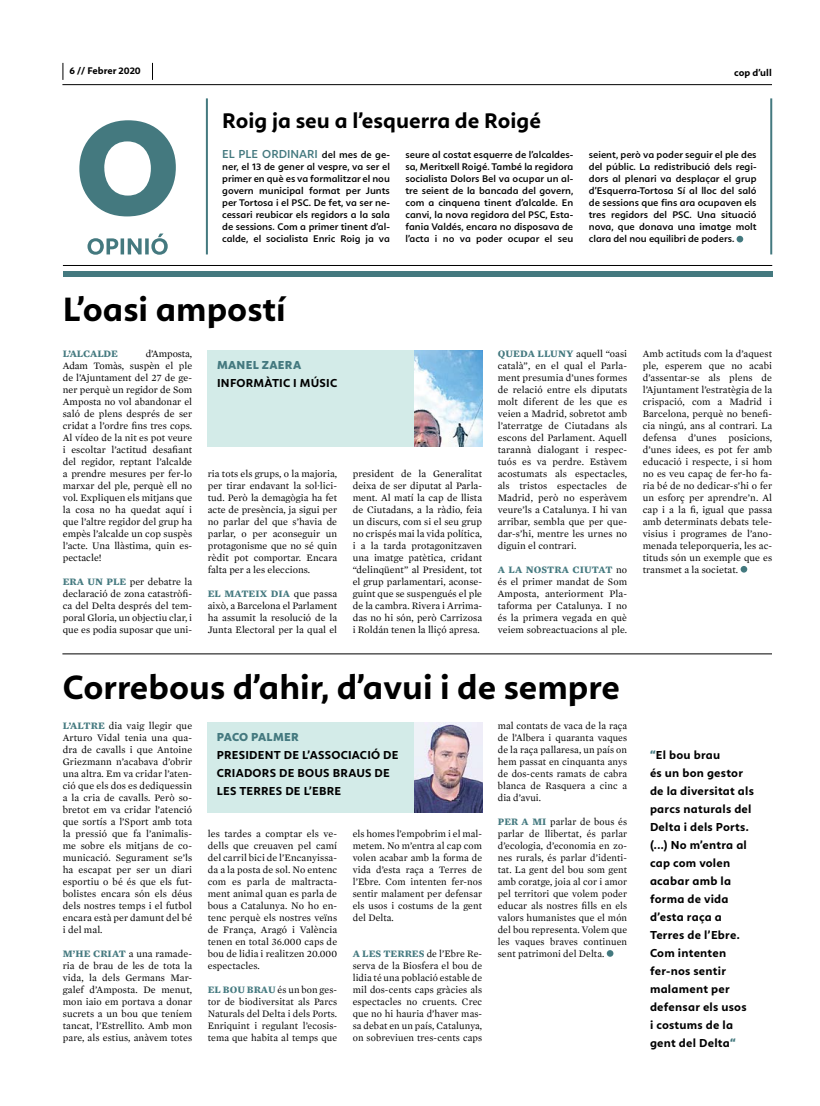
<style>
.page{position:relative;width:820px;height:1106px;background:#fff}
.page>*{position:absolute;margin:0;border:0;box-sizing:border-box;transform-origin:0 0}
.t1{font:700 35px "Calima";color:#000}
.t2{font:700 22px "Calima";color:#000}
.t3{font:700 12px/18px "Calima";letter-spacing:.02em;color:#000}
.t4{font:600 12px "Calima";color:#44797f}
.t5{font:800 12px "Calima";letter-spacing:.02em;color:#44797f}
.t6{font:10px/12px "Mercury Text G1";letter-spacing:.01em;color:#000;text-align:justify}
.t7{font:600 10px/12px "Calima";color:#000;text-align:justify}
.t8{font:700 10px "Calima";color:#000}
.t9{font:700 10px "Mercury Text G1";letter-spacing:-.01em;color:#44797f}
.s1{font-size:10px;color:#000}
.s2{font-weight:700;color:#44797f}
.s3{font-weight:800;color:#44797f}
</style>
<div class="page">
<hr style="left:62px;top:84px;width:709px;height:1px;background:#000">
<svg style="left:62px;top:63px;width:1px;height:17px"></svg>
<svg style="left:152px;top:63px;width:1px;height:17px"></svg>
<svg style="left:79px;top:120px;width:97px;height:96px"></svg>
<div style="left:736px;top:236px;width:7px;height:6px;background:#44797f;border-radius:50%"></div>
<svg style="left:87px;top:233px;width:81px;height:22px"></svg>
<div style="left:740px;top:566px;width:7px;height:6px;background:#44797f;border-radius:50%"></div>
<div style="left:208px;top:350px;width:274px;height:96px;background:#d3ebe8"></div>
<img style="left:415px;top:350px;width:67px;height:96px">
<div style="left:63px;top:271px;width:709px;height:6px;background:#44797f"></div>
<hr style="left:63px;top:265px;width:709px;height:1px;background:#000">
<hr style="left:206px;top:98px;width:2px;height:156px;background:#44797f">
<hr style="left:770px;top:98px;width:2px;height:156px;background:#44797f">
<hr style="left:62px;top:653px;width:709px;height:1px;background:#000">
<div style="left:606px;top:950px;width:7px;height:6px;background:#44797f;border-radius:50%"></div>
<div style="left:207px;top:722px;width:274px;height:90px;background:#d3ebe8"></div>
<img style="left:415px;top:722px;width:67px;height:90px">
<p class="t8" style="left:69px;top:65px;width:73px">6 // Febrer 2020</p>
<p class="t8" style="left:734px;top:67px;width:39px">cop d’ull</p>
<h2 class="t2" style="left:222px;top:109px;width:320px">Roig ja seu a l’esquerra de Roigé</h2>
<p class="t4" style="left:222px;top:148px;width:169px">EL PLE ORDINARI <span class="s1">del mes de ge-</span></p>
<p class="t7" style="left:222px;top:161px;width:169px">ner, el 13 de gener al vespre, va ser el primer en què es va formalitzar el nou govern municipal format per Junts per Tortosa i el PSC. De fet, va ser ne&shy;cessari reubicar els regidors a la sala de sessions. Com a primer tinent d’al&shy;calde, el socialista Enric Roig ja va</p>
<p class="t7" style="left:405px;top:149px;width:169px">seure al costat esquerre de l’alcaldes&shy;sa, Meritxell Roigé. També la regidora socialista Dolors Bel va ocupar un al&shy;tre seient de la bancada del govern, com a cinquena tinent d’alcalde. En canvi, la nova regidora del PSC, Esta&shy;fania Valdés, encara no disposava de l’acta i no va poder ocupar el seu</p>
<p class="t7" style="left:588px;top:149px;width:169px">seient, però va poder seguir el ple des del públic. La redistribució dels regi&shy;dors al plenari va desplaçar el grup d’Esquerra-Tortosa Sí al lloc del saló de sessions que fins ara ocupaven els tres regidors del PSC. Una situació nova, que donava una imatge molt clara del nou equilibri de poders.</p>
<h1 class="t1" style="left:63px;top:289px;width:224px">L’oasi ampostí</h1>
<p class="t9" style="left:63px;top:347px;width:57px">L’ALCALDE</p>
<p class="t6" style="left:63px;top:347px;width:131px;text-indent:83px">d’Amposta, Adam Tomàs, suspèn el ple de l’Ajuntament del 27 de ge&shy;ner perquè un regidor de Som Amposta no vol abandonar el saló de plens després de ser cridat a l’ordre fins tres cops.<br>Al vídeo de la nit es pot veure i escoltar l’actitud desafiant del regidor, reptant l’alcalde a prendre mesures per fer-lo marxar del ple, perquè ell no vol. Expliquen els mitjans que la cosa no ha quedat aquí i que l’altre regidor del grup ha empès l’alcalde un cop suspès l’acte. Una llàstima, quin es&shy;pectacle!</p>
<p class="t6" style="left:63px;top:575px;width:131px"><span class="s2">ERA UN PLE</span> per debatre la declaració de zona catastròfi&shy;ca del Delta després del tem&shy;poral Gloria, un objectiu clar, i que es podia suposar que uni-</p>
<p class="t5" style="left:217px;top:358px;width:85px">MANEL ZAERA</p>
<p class="t3" style="left:217px;top:373px;width:121px">INFORMÀTIC I MÚSIC</p>
<p class="t6" style="left:208px;top:467px;width:131px">ria tots els grups, o la majoria, per tirar endavant la sol·lici&shy;tud. Però la demagògia ha fet acte de presència, ja sigui per no parlar del que s’havia de parlar, o per aconseguir un protagonisme que no sé quin rèdit pot comportar. Encara falta per a les eleccions.</p>
<p class="t6" style="left:208px;top:587px;width:131px"><span class="s2">EL MATEIX DIA</span> que passa això, a Barcelona el Parlament ha assumit la resolució de la Junta Electoral per la qual el</p>
<p class="t6" style="left:352px;top:467px;width:131px">president de la Generalitat deixa de ser diputat al Parla&shy;ment. Al matí la cap de llista de Ciutadans, a la ràdio, feia un discurs, com si el seu grup no crispés mai la vida política, i a la tarda protagonitzaven una imatge patètica, cridant “delinqüent” al President, tot el grup parlamentari, aconse&shy;guint que se suspengués el ple de la cambra. Rivera i Arrima&shy;das no hi són, però Carrizosa i Roldán tenen la lliçó apresa.</p>
<p class="t6" style="left:497px;top:347px;width:131px"><span class="s2">QUEDA LLUNY</span> aquell “oasi català”, en el qual el Parla&shy;ment presumia d’unes formes de relació entre els diputats molt diferent de les que es veien a Madrid, sobretot amb l’aterratge de Ciutadans als escons del Parlament. Aquell tarannà dialogant i respec&shy;tuós es va perdre. Estàvem acostumats als espectacles, als tristos espectacles de Madrid, però no esperàvem veure’ls a Catalunya. I hi van arribar, sembla que per que&shy;dar-s’hi, mentre les urnes no diguin el contrari.</p>
<p class="t6" style="left:497px;top:563px;width:131px"><span class="s2">A LA NOSTRA CIUTAT</span> no és el primer mandat de Som Amposta, anteriorment Pla&shy;taforma per Catalunya. I no és la primera vegada en què veiem sobreactuacions al ple.</p>
<p class="t6" style="left:642px;top:347px;width:131px">Amb actituds com la d’aquest ple, esperem que no acabi d’assentar-se als plens de l’Ajuntament l’estratègia de la crispació, com a Madrid i Barcelona, perquè no benefi&shy;cia ningú, ans al contrari. La defensa d’unes posicions, d’unes idees, es pot fer amb educació i respecte, i si hom no es veu capaç de fer-ho fa&shy;ria bé de no dedicar-s’hi o fer un esforç per aprendre’n. Al cap i a la fi, igual que passa amb determinats debats tele&shy;visius i programes de l’ano&shy;menada teleporqueria, les ac&shy;tituds són un exemple que es transmet a la societat.</p>
<h1 class="t1" style="left:63px;top:667px;width:558px">Correbous d’ahir, d’avui i de sempre</h1>
<p class="t6" style="left:63px;top:719px;width:131px"><span class="s2">L’ALTRE</span> dia vaig llegir que Arturo Vidal tenia una qua&shy;dra de cavalls i que Antoine Griezmann n’acabava d’obrir una altra. Em va cridar l’aten&shy;ció que els dos es dediquessin a la cria de cavalls. Però so&shy;bretot em va cridar l’atenció que sortís a l’Sport amb tota la pressió que fa l’animalis&shy;me sobre els mitjans de co&shy;municació. Segurament se’ls ha escapat per ser un diari esportiu o bé és que els fut&shy;bolistes encara són els déus dels nostres temps i el futbol encara està per damunt del bé i del mal.</p>
<p class="t6" style="left:63px;top:947px;width:131px"><span class="s2">M’HE CRIAT</span> a una ramade&shy;ria de brau de les de tota la vida, la dels Germans Mar&shy;galef d’Amposta. De menut, mon iaio em portava a donar sucrets a un bou que teníem tancat, l’Estrellito. Amb mon pare, als estius, anàvem totes</p>
<p class="t6" style="left:497px;top:719px;width:131px">mal contats de vaca de la raça de l’Albera i quaranta vaques de la raça pallaresa, un país on hem passat en cinquanta anys de dos-cents ramats de cabra blanca de Rasquera a cinc a dia d’avui.</p>
<p class="t6" style="left:497px;top:815px;width:131px"><span class="s2">PER A MI</span> parlar de bous és parlar de llibertat, és parlar d’ecologia, d’economia en zo&shy;nes rurals, és parlar d’identi&shy;tat. La gent del bou som gent amb coratge, joia al cor i amor pel territori que volem poder educar als nostres fills en els valors humanistes que el món del bou representa. Volem que les vaques braves continuen sent patrimoni del Delta.</p>
<p class="t5" style="left:217px;top:730px;width:83px">PACO PALMER</p>
<p class="t3" style="left:217px;top:745px;width:183px">PRESIDENT DE L’ASSOCIACIÓ DE<br>CRIADORS DE BOUS BRAUS DE<br>LES TERRES DE L’EBRE</p>
<p class="t3" style="left:649px;top:745px;width:105px"><span class="s3">“</span>El bou brau<br>és un bon gestor de la diversitat als parcs naturals del<br>Delta i dels Ports. (...) No m’entra al cap com volen acabar amb la forma de vida d’esta raça a<br>Terres de l’Ebre.<br>Com intenten fer-nos sentir malament per defensar els usos<br>i costums de la gent del Delta<span class="s3">“</span></p>
<p class="t6" style="left:352px;top:827px;width:131px">els homes l’empobrim i el mal&shy;metem. No m’entra al cap com volen acabar amb la forma de vida d’esta raça a Terres de l’Ebre. Com intenten fer-nos sentir malament per defensar els usos i costums de la gent del Delta.</p>
<p class="t6" style="left:352px;top:947px;width:131px"><span class="s2">A LES TERRES</span> de l’Ebre Re&shy;serva de la Biosfera el bou de lidia té una població estable de mil dos-cents caps gràcies als espectacles no cruents. Crec que no hi hauria d’haver mas&shy;sa debat en un país, Catalunya, on sobreviuen tres-cents caps</p>
<p class="t6" style="left:208px;top:827px;width:131px">les tardes a comptar els ve&shy;dells que creuaven pel camí del carril bici de l’Encanyissa&shy;da a la posta de sol. No entenc com es parla de maltracta&shy;ment animal quan es parla de bous a Catalunya. No ho en&shy;tenc perquè els nostres veïns de França, Aragó i València tenen en total 36.000 caps de bou de lidia i realitzen 20.000 espectacles.</p>
<p class="t6" style="left:208px;top:983px;width:131px"><span class="s2">EL BOU BRAU</span> és un bon ges&shy;tor de biodiversitat als Parcs Naturals del Delta i dels Ports.<br>Enriquint i regulant l’ecosis&shy;tema que habita al temps que</p>
</div>
